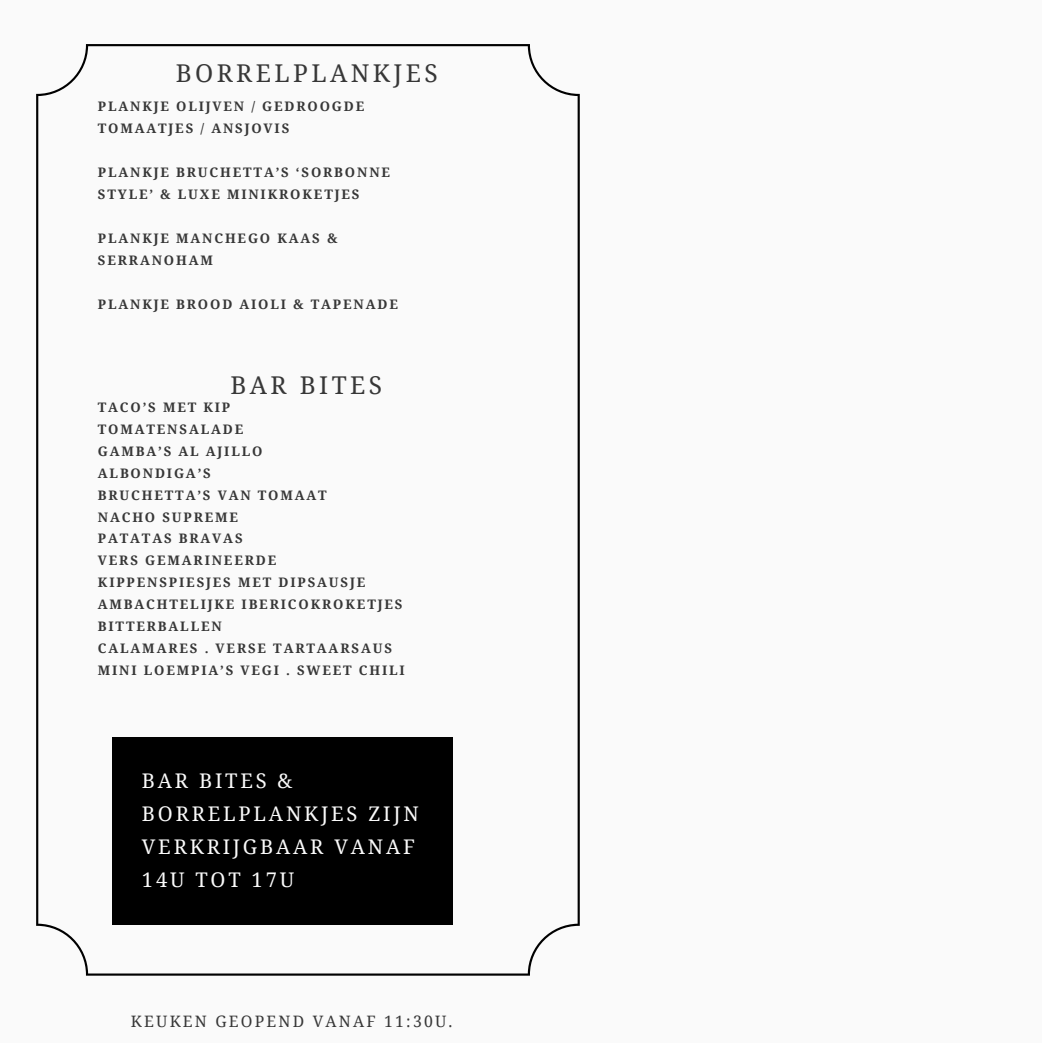
<style>
.page{position:relative;width:1042px;height:1043px;background:#fff}
.page>*{position:absolute;margin:0;border:0;box-sizing:border-box;transform-origin:0 0}
.t1{font:24.5px "Noto Serif";letter-spacing:.14em;color:#373737}
.t2{font:20.12px/32.9px "Noto Serif";letter-spacing:.14em;color:#fafafa}
.t3{font:15.75px "Noto Serif";letter-spacing:.14em;color:#373737}
.t4{font:700 13.12px/21.9px "Noto Serif";letter-spacing:.14em;color:#373737}
</style>
<div class="page">
<div style="left:0;top:0;width:1041px;height:1042px;background:#fafafa"></div>
<svg style="left:36px;top:44px;width:543px;height:931px"></svg>
<div style="left:112px;top:736px;width:340px;height:188px;background:#000"></div>
<p class="t1" style="left:176px;top:55px;width:263px">BORRELPLANKJES</p>
<p class="t4" style="left:98px;top:95px;width:268px">PLANKJE OLIJVEN / GEDROOGDE<br>TOMAATJES / ANSJOVIS</p>
<p class="t4" style="left:98px;top:161px;width:293px">PLANKJE BRUCHETTA’S ‘SORBONNE<br>STYLE’ &amp; LUXE MINIKROKETJES</p>
<p class="t4" style="left:98px;top:227px;width:241px">PLANKJE MANCHEGO KAAS &amp;<br>SERRANOHAM</p>
<p class="t4" style="left:98px;top:292px;width:301px">PLANKJE BROOD AIOLI &amp; TAPENADE</p>
<p class="t1" style="left:230px;top:367px;width:153px">BAR BITES</p>
<p class="t4" style="left:98px;top:396px;width:134px">TACO’S MET KIP</p>
<p class="t4" style="left:98px;top:418px;width:147px">TOMATENSALADE</p>
<p class="t4" style="left:98px;top:439px;width:166px">GAMBA’S AL AJILLO</p>
<p class="t4" style="left:98px;top:461px;width:114px">ALBONDIGA’S</p>
<p class="t4" style="left:98px;top:483px;width:230px">BRUCHETTA’S VAN TOMAAT</p>
<p class="t4" style="left:98px;top:505px;width:142px">NACHO SUPREME</p>
<p class="t4" style="left:98px;top:527px;width:146px">PATATAS BRAVAS</p>
<p class="t4" style="left:98px;top:549px;width:269px">VERS GEMARINEERDE<br>KIPPENSPIESJES MET DIPSAUSJE</p>
<p class="t4" style="left:98px;top:593px;width:306px">AMBACHTELIJKE IBERICOKROKETJES</p>
<p class="t4" style="left:98px;top:614px;width:125px">BITTERBALLEN</p>
<p class="t4" style="left:98px;top:636px;width:295px">CALAMARES . VERSE TARTAARSAUS</p>
<p class="t4" style="left:98px;top:658px;width:308px">MINI LOEMPIA’S VEGI . SWEET CHILI</p>
<p class="t2" style="left:142px;top:763px;width:278px">BAR BITES &amp;<br>BORRELPLANKJES ZIJN<br>VERKRIJGBAAR VANAF<br>14U TOT 17U</p>
<p class="t3" style="left:131px;top:1009px;width:323px">KEUKEN GEOPEND VANAF 11:30U.</p>
</div>
